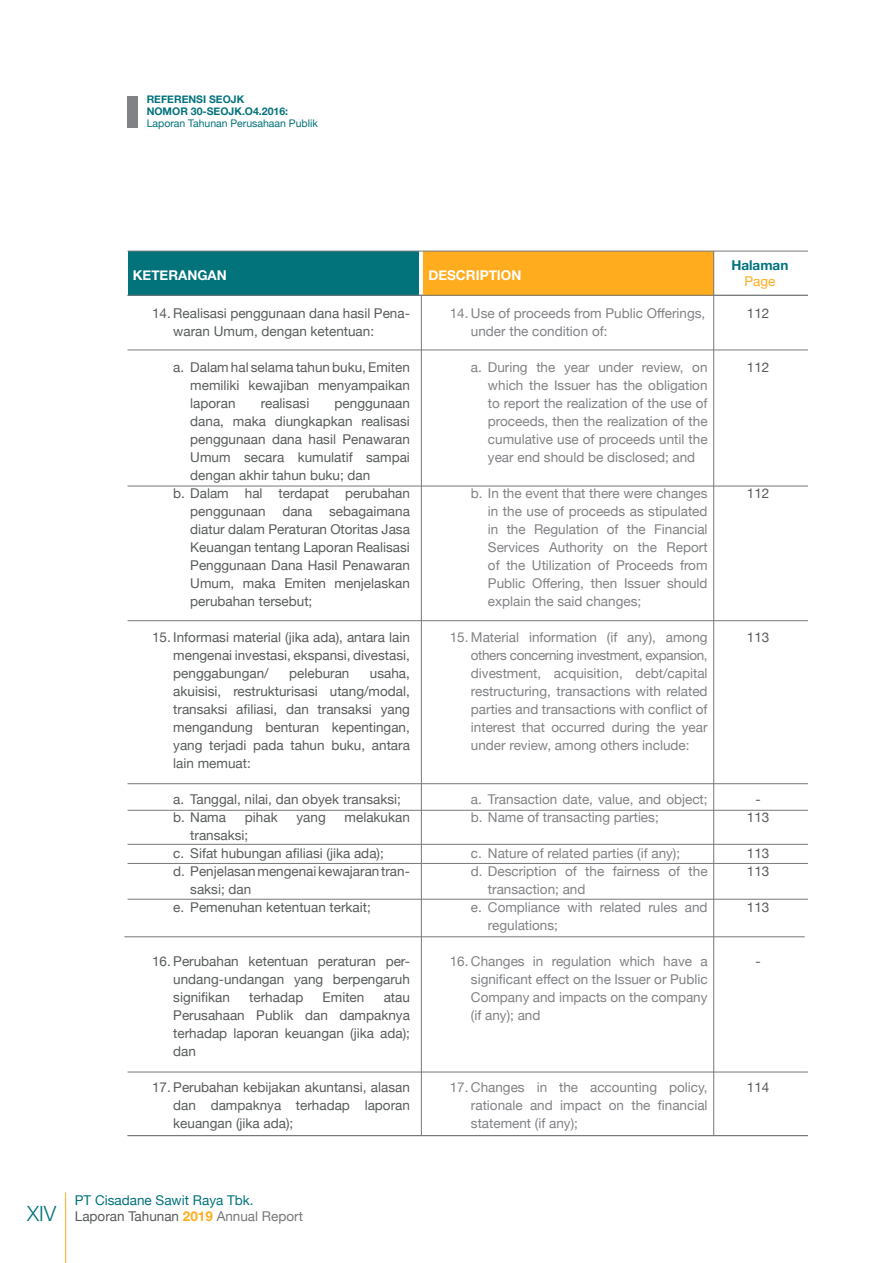
<style>
.page{position:relative;width:893px;height:1263px;background:#fff}
.page>*{position:absolute;margin:0;border:0;box-sizing:border-box;transform-origin:0 0}
.t1{font:13.5px/18px "Helvetica Neue";color:#595c5c;text-align:justify}
.t2{font:13.5px/18px "Helvetica Neue";color:#808285;text-align:justify}
.t3{font:13.5px/15.5px "Helvetica Neue";color:#02727b;text-align:center}
.t4{font:13.5px/18px "Helvetica Neue";color:#58595b;text-align:center}
.t5{font:700 13.5px "Helvetica Neue";color:#fff}
.t6{font:700 13.5px "Helvetica Neue";color:#02727b}
.t7{font:13.5px "Helvetica Neue";color:#ffac1e}
.t8{font:700 10.5px/12px "Helvetica Neue";color:#02727b}
.t9{font:10.5px "Helvetica Neue";color:#02727b}
.s1{font-weight:300;font-size:21px}
.s2{color:#595c5c}
.s3{font-weight:700;color:#ffac1e}
.s4{color:#77787b}
</style>
<div class="page">
<hr style="left:65px;top:1192px;width:1px;height:71px;background:#ffac1e">
<div style="left:128px;top:96px;width:10px;height:32px;background:#808285"></div>
<div style="left:128px;top:251px;width:290px;height:45px;background:#02727b"></div>
<div style="left:423px;top:251px;width:291px;height:45px;background:#ffac1e"></div>
<hr style="left:713px;top:251px;width:1px;height:884px;background:#77787b">
<hr style="left:421px;top:295px;width:1px;height:840px;background:#77787b">
<hr style="left:128px;top:295px;width:680px;height:1px;background:#77787b">
<hr style="left:128px;top:350px;width:680px;height:1px;background:#77787b">
<hr style="left:128px;top:486px;width:680px;height:1px;background:#77787b">
<hr style="left:128px;top:620px;width:680px;height:1px;background:#77787b">
<hr style="left:128px;top:783px;width:680px;height:1px;background:#77787b">
<hr style="left:128px;top:810px;width:680px;height:1px;background:#77787b">
<hr style="left:128px;top:844px;width:680px;height:1px;background:#77787b">
<hr style="left:128px;top:863px;width:680px;height:1px;background:#77787b">
<hr style="left:128px;top:899px;width:680px;height:1px;background:#77787b">
<hr style="left:124px;top:936px;width:681px;height:1px;background:#77787b">
<hr style="left:128px;top:1135px;width:680px;height:1px;background:#77787b">
<hr style="left:128px;top:1072px;width:680px;height:1px;background:#77787b">
<hr style="left:128px;top:251px;width:680px;height:1px;background:#77787b">
<p class="t8" style="left:147px;top:94px;width:143px">REFERENSI SEOJK<br>NOMOR 30-SEOJK.O4.2016:</p>
<p class="t9" style="left:147px;top:116px;width:173px">Laporan Tahunan Perusahaan Publik</p>
<p class="t5" style="left:133px;top:264px;width:95px">KETERANGAN</p>
<p class="t5" style="left:428px;top:264px;width:94px">DESCRIPTION</p>
<p class="t1" style="left:173px;top:305px;width:238px;text-indent:-21px">14. Realisasi penggunaan dana hasil Pena&shy;waran Umum, dengan ketentuan:</p>
<p class="t1" style="left:190px;top:359px;width:221px;text-indent:-17px">a. Dalam hal selama tahun buku, Emiten memiliki kewajiban menyampaikan laporan</p>
<p class="t1" style="left:261px;top:395px;width:50px">realisasi</p>
<p class="t1" style="left:335px;top:395px;width:77px">penggunaan</p>
<p class="t1" style="left:190px;top:413px;width:221px">dana, maka diungkapkan realisasi</p>
<p class="t1" style="left:190px;top:431px;width:221px">penggunaan dana hasil Penawaran</p>
<p class="t1" style="left:190px;top:449px;width:221px">Umum secara kumulatif sampai</p>
<p class="t1" style="left:190px;top:467px;width:182px">dengan akhir tahun buku; dan</p>
<p class="t1" style="left:173px;top:485px;width:238px">b. Dalam hal terdapat perubahan</p>
<p class="t1" style="left:190px;top:503px;width:221px">penggunaan dana sebagaimana</p>
<p class="t1" style="left:190px;top:521px;width:221px">diatur dalam Peraturan Otoritas Jasa</p>
<p class="t1" style="left:190px;top:539px;width:221px">Keuangan tentang Laporan Realisasi</p>
<p class="t1" style="left:190px;top:557px;width:221px">Penggunaan Dana Hasil Penawaran</p>
<p class="t1" style="left:190px;top:575px;width:221px">Umum, maka Emiten menjelaskan</p>
<p class="t1" style="left:190px;top:593px;width:124px">perubahan tersebut;</p>
<p class="t1" style="left:173px;top:629px;width:238px;text-indent:-21px">15. Informasi material (jika ada), antara lain mengenai investasi, ekspansi, divestasi, penggabungan/</p>
<p class="t1" style="left:173px;top:665px;width:238px;text-indent:197px">usaha, akuisisi, restrukturisasi utang/modal, transaksi afiliasi, dan transaksi yang mengandung benturan kepentingan, yang terjadi pada tahun buku, antara lain memuat:</p>
<p class="t1" style="left:173px;top:791px;width:229px">a. Tanggal, nilai, dan obyek transaksi; b. Nama</p>
<p class="t1" style="left:289px;top:665px;width:62px">peleburan</p>
<p class="t1" style="left:245px;top:809px;width:34px">pihak</p>
<p class="t1" style="left:296px;top:809px;width:31px">yang</p>
<p class="t1" style="left:345px;top:809px;width:67px">melakukan</p>
<p class="t1" style="left:190px;top:827px;width:60px">transaksi;</p>
<p class="t1" style="left:173px;top:845px;width:212px">c. Sifat hubungan afiliasi (jika ada);</p>
<p class="t1" style="left:173px;top:863px;width:238px">d. Penjelasan mengenai kewajaran tran-</p>
<p class="t1" style="left:190px;top:881px;width:63px">saksi; dan</p>
<p class="t1" style="left:173px;top:899px;width:199px">e. Pemenuhan ketentuan terkait;</p>
<p class="t1" style="left:173px;top:953px;width:238px;text-indent:-21px">16. Perubahan ketentuan peraturan per&shy;undang-undangan yang berpengaruh signifikan</p>
<p class="t1" style="left:249px;top:989px;width:56px">terhadap</p>
<p class="t1" style="left:323px;top:989px;width:43px">Emiten</p>
<p class="t1" style="left:173px;top:989px;width:238px;text-indent:210px">atau Perusahaan Publik dan dampaknya terhadap laporan keuangan (jika ada); dan</p>
<p class="t1" style="left:173px;top:1079px;width:238px;text-indent:-21px">17. Perubahan kebijakan akuntansi, alasan dan dampaknya terhadap laporan keuangan (jika ada);</p>
<p class="t2" style="left:471px;top:305px;width:236px;text-indent:-21px">14. Use of proceeds from Public Offerings, under the condition of:</p>
<p class="t2" style="left:488px;top:359px;width:221px;text-indent:-17px">a. During the year under review, on which the Issuer has the obligation to report the realization of the use of proceeds, then the realization of the cumulative use of proceeds until the year end should be disclosed; and</p>
<p class="t2" style="left:488px;top:485px;width:221px;text-indent:-17px">b. In the event that there were changes in the use of proceeds as stipulated in the Regulation of the Financial Services Authority on the Report of the Utilization of Proceeds from Public Offering, then Issuer should explain the said changes;</p>
<p class="t2" style="left:471px;top:629px;width:238px;text-indent:-21px">15. Material information (if any), among others concerning investment, expansion, divestment, acquisition, debt/capital restructuring, transactions with related parties and transactions with conflict of interest that occurred during the year under review, among others include:</p>
<p class="t2" style="left:471px;top:791px;width:238px">a. Transaction date, value, and object; b. Name of transacting parties;</p>
<p class="t2" style="left:471px;top:845px;width:211px">c. Nature of related parties (if any);</p>
<p class="t2" style="left:471px;top:863px;width:238px">d. Description of the fairness of the</p>
<p class="t2" style="left:488px;top:881px;width:99px">transaction; and</p>
<p class="t2" style="left:471px;top:899px;width:238px">e. Compliance with related rules and</p>
<p class="t2" style="left:488px;top:917px;width:72px">regulations;</p>
<p class="t2" style="left:471px;top:953px;width:238px;text-indent:-21px">16. Changes in regulation which have a significant effect on the Issuer or Public Company and impacts on the company (if any); and</p>
<p class="t2" style="left:471px;top:1079px;width:238px;text-indent:-21px">17. Changes in the accounting policy, rationale and impact on the financial statement (if any);</p>
<p class="t6" style="left:731px;top:254px;width:58px">Halaman</p>
<p class="t7" style="left:744px;top:272px;width:32px">Page</p>
<p class="t4" style="left:747px;top:305px;width:24px">112</p>
<p class="t4" style="left:747px;top:359px;width:24px">112</p>
<p class="t4" style="left:747px;top:485px;width:24px">112</p>
<p class="t4" style="left:747px;top:629px;width:24px">113</p>
<p class="t4" style="left:747px;top:791px;width:24px">-<br>113</p>
<p class="t4" style="left:747px;top:845px;width:24px;text-align:left">113<br>113</p>
<p class="t4" style="left:747px;top:899px;width:24px">113</p>
<p class="t4" style="left:755px;top:953px;width:7px">-</p>
<p class="t4" style="left:747px;top:1079px;width:24px">114</p>
<p class="t3" style="left:27px;top:1193px;width:277px">PT Cisadane Sawit Raya Tbk.<br><span class="s1">XIV</span> <span class="s2">Laporan Tahunan</span> <span class="s3">2019</span> <span class="s4">Annual Report</span></p>
</div>
